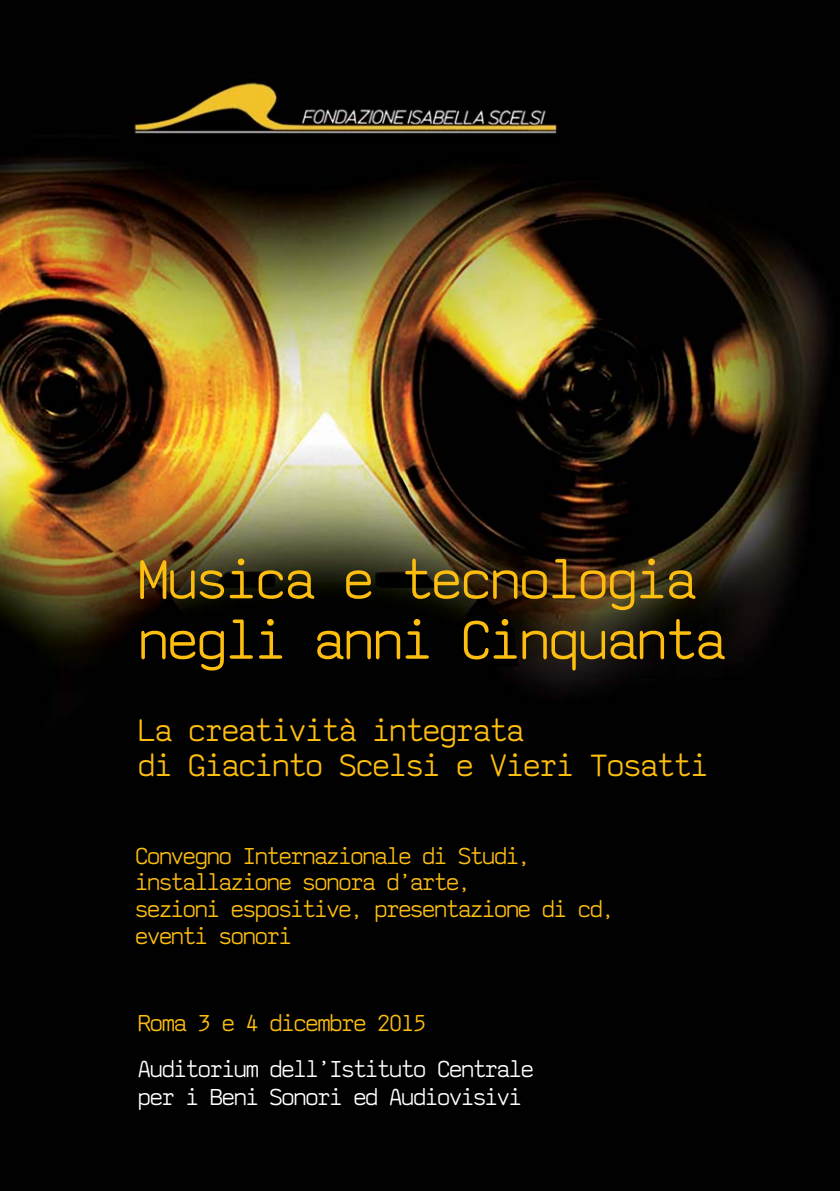
<style>
.page{position:relative;width:840px;height:1191px;background:#fff}
.page>*{position:absolute;margin:0;border:0;box-sizing:border-box;transform-origin:0 0}
.t1{font:56px/60.4px "sax Mono";letter-spacing:-.025em;color:#febe10}
.t2{font:32px/34.4px "sax Mono";letter-spacing:-.025em;color:#febe10}
.t3{font:24px/26.8px "sax Mono";letter-spacing:-.05em;color:#febe10}
.t4{font:24px/28.8px "sax Mono";letter-spacing:-.05em;color:#fff}
</style>
<div class="page">
<img style="left:0;top:0;width:839px;height:1191px">
<h1 class="t1" style="left:138px;top:554px;width:589px">Musica e tecnologia negli anni Cinquanta</h1>
<h2 class="t2" style="left:138px;top:716px;width:571px">La creatività integrata<br>di Giacinto Scelsi e Vieri Tosatti</h2>
<p class="t3" style="left:135px;top:844px;width:481px">Convegno Internazionale di Studi, installazione sonora d’arte,<br>sezioni espositive, presentazione di cd, eventi sonori</p>
<p class="t3" style="left:138px;top:1011px;width:290px">Roma 3 e 4 dicembre 2015</p>
<p class="t4" style="left:138px;top:1056px;width:397px">Auditorium dell’Istituto Centrale per i Beni Sonori ed Audiovisivi</p>
</div>
